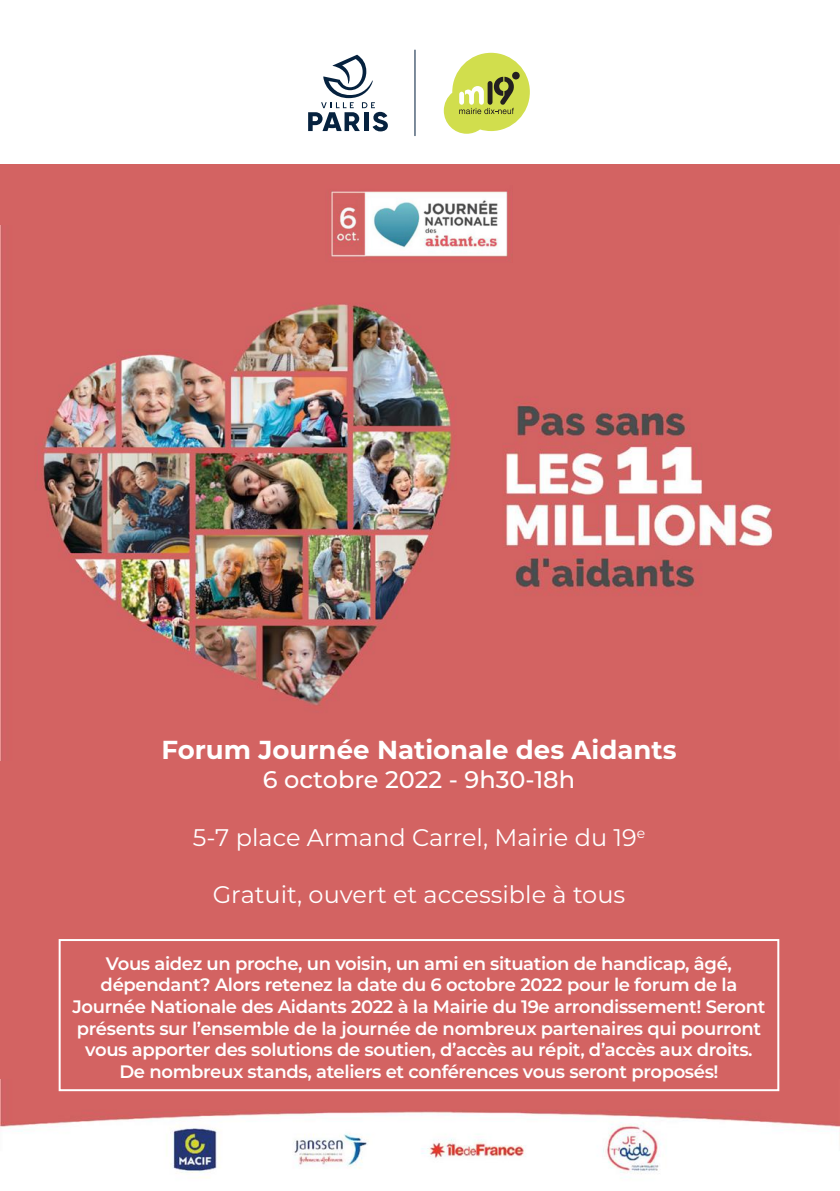
<style>
.page{position:relative;width:840px;height:1191px;background:#fff}
.page>*{position:absolute;margin:0;border:0;box-sizing:border-box;transform-origin:0 0}
.t1{font:700 26px "Montserrat";color:#fff}
.t2{font:24px "Montserrat";color:#fff}
.t3{font:500 24px "Montserrat";color:#fff}
.t4{font:600 18px/21.6px "Montserrat";letter-spacing:-.02em;color:#fff;text-align:center}
</style>
<div class="page">
<img style="left:0;top:225px;width:839px;height:953px">
<div style="left:0;top:761px;width:839px;height:318px;background:#d36362"></div>
<div style="left:59px;top:939px;width:719px;height:152px;border:2px solid #fff"></div>
<svg style="left:308px;top:55px;width:79px;height:76px"></svg>
<hr style="left:414px;top:50px;width:1px;height:86px;background:#06223f">
<svg style="left:443px;top:53px;width:86px;height:81px"></svg>
<div style="left:0;top:164px;width:839px;height:61px;background:#d36362"></div>
<img style="left:325px;top:190px;width:187px;height:73px">
<p class="t1" style="left:161px;top:731px;width:516px">Forum Journée Nationale des Aidants</p>
<p class="t3" style="left:263px;top:762px;width:313px">6 octobre 2022 - 9h30-18h</p>
<p class="t2" style="left:193px;top:820px;width:454px">5-7 place Armand Carrel, Mairie du 19<sup>e</sup></p>
<p class="t2" style="left:212px;top:878px;width:414px">Gratuit, ouvert et accessible à tous</p>
<p class="t4" style="left:72px;top:951px;width:694px">Vous aidez un proche, un voisin, un ami en situation de handicap, âgé, dépendant? Alors retenez la date du 6 octobre 2022 pour le forum de la Journée Nationale des Aidants 2022 à la Mairie du 19e arrondissement! Seront présents sur l’ensemble de la journée de nombreux partenaires qui pourront vous apporter des solutions de soutien, d’accès au répit, d’accès aux droits.<br>De nombreux stands, ateliers et conférences vous seront proposés!</p>
</div>
